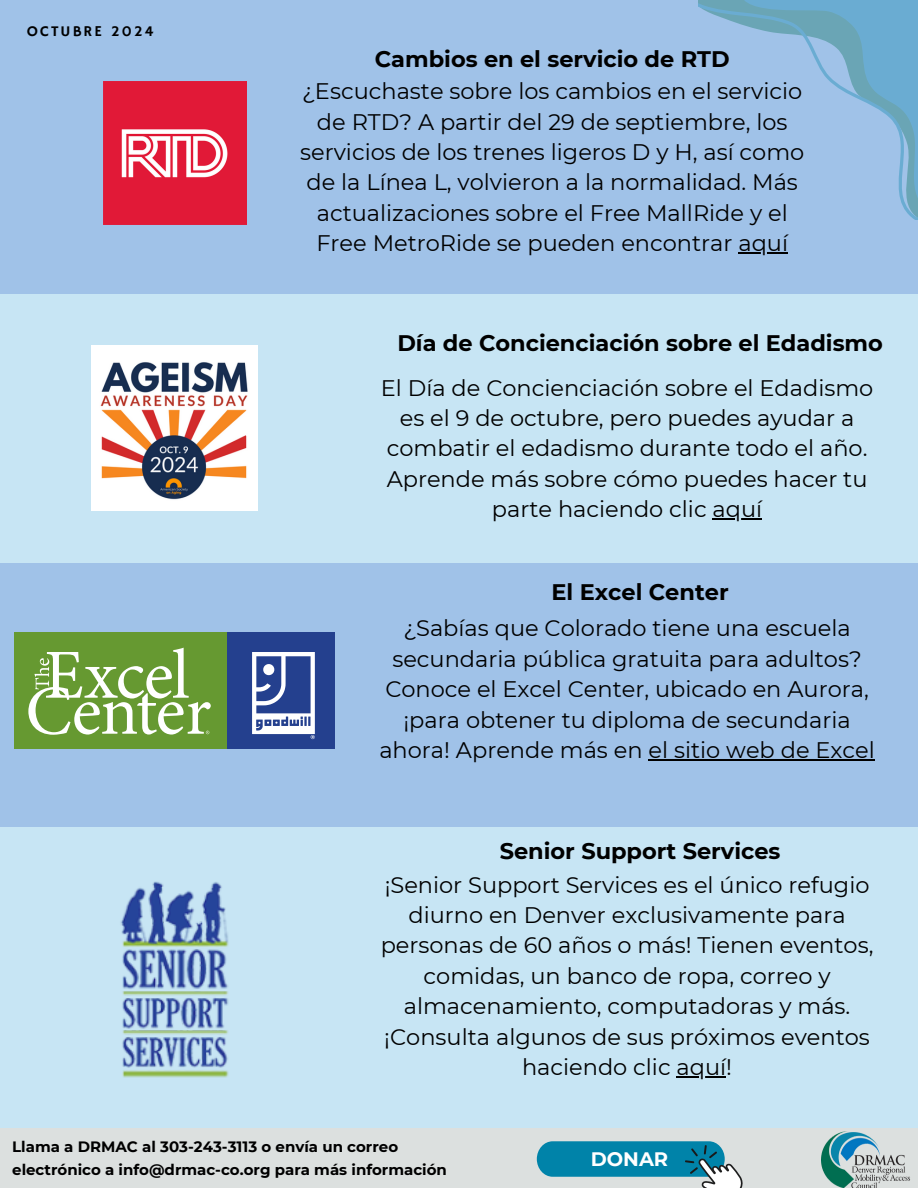
<style>
.page{position:relative;width:918px;height:1188px;background:#a0c2e8}
.page>*{position:absolute;margin:0;border:0;box-sizing:border-box;transform-origin:0 0}
.t1{font:22.5px/30.3px "Montserrat";color:#000;text-align:center}
.t2{font:700 22.5px "Montserrat";color:#000}
.t3{font:700 19.5px "Montserrat";color:#fff}
.t4{font:700 15px/23.7px "Montserrat";color:#000}
.t5{font:15px "Hammersmith One";letter-spacing:.14em;color:#000}
</style>
<div class="page">
<svg style="left:699px;top:0;width:219px;height:219px"></svg>
<div style="left:0;top:294px;width:918px;height:268px;background:#c7e5f4"></div>
<div style="left:0;top:827px;width:918px;height:301px;background:#c7e5f4"></div>
<div style="left:0;top:1128px;width:918px;height:60px;background:#dce0df"></div>
<img style="left:821px;top:1132px;width:89px;height:56px">
<svg style="left:537px;top:1141px;width:206px;height:47px"></svg>
<img style="left:92px;top:345px;width:165px;height:166px">
<div style="left:14px;top:632px;width:321px;height:117px;background:#669931"></div>
<div style="left:228px;top:632px;width:107px;height:117px;background:#24408e"></div>
<svg style="left:252px;top:652px;width:63px;height:87px"></svg>
<svg style="left:28px;top:648px;width:183px;height:87px"></svg>
<img style="left:120px;top:881px;width:109px;height:197px">
<img style="left:103px;top:82px;width:143px;height:142px">
<hr style="left:738px;top:252px;width:50px;height:1px;background:#000">
<hr style="left:713px;top:518px;width:49px;height:1px;background:#000">
<hr style="left:649px;top:759px;width:226px;height:1px;background:#000">
<hr style="left:677px;top:1076px;width:49px;height:1px;background:#000">
<h2 class="t5" style="left:27px;top:23px;width:128px">OCTUBRE 2024</h2>
<p class="t2" style="left:375px;top:45px;width:356px">Cambios en el servicio de RTD</p>
<p class="t1" style="left:300px;top:76px;width:506px">¿Escuchaste sobre los cambios en el servicio de RTD? A partir del 29 de septiembre, los servicios de los trenes ligeros D y H, así como de la Línea L, volvieron a la normalidad. Más actualizaciones sobre el Free MallRide y el Free MetroRide se pueden encontrar aquí</p>
<p class="t2" style="left:397px;top:330px;width:487px">Día de Concienciación sobre el Edadismo</p>
<h1 class="t1" style="left:381px;top:372px;width:494px">El Día de Concienciación sobre el Edadismo es el 9 de octubre, pero puedes ayudar a combatir el edadismo durante todo el año.<br>Aprende más sobre cómo puedes hacer tu parte haciendo clic aquí</h1>
<h3 class="t2" style="left:552px;top:579px;width:179px">El Excel Center</h3>
<h2 class="t1" style="left:379px;top:613px;width:497px">¿Sabías que Colorado tiene una escuela secundaria pública gratuita para adultos?<br>Conoce el Excel Center, ubicado en Aurora, ¡para obtener tu diploma de secundaria ahora! Aprende más en el sitio web de Excel</h2>
<p class="t2" style="left:500px;top:837px;width:282px">Senior Support Services</p>
<p class="t1" style="left:381px;top:869px;width:494px">¡Senior Support Services es el único refugio diurno en Denver exclusivamente para personas de 60 años o más! Tienen eventos, comidas, un banco de ropa, correo y almacenamiento, computadoras y más. ¡Consulta algunos de sus próximos eventos haciendo clic aquí!</p>
<h2 class="t4" style="left:12px;top:1134px;width:436px">Llama a DRMAC al 303-243-3113 o envía un correo electrónico a info@drmac-co.org para más información</h2>
<p class="t3" style="left:591px;top:1147px;width:79px">DONAR</p>
</div>
